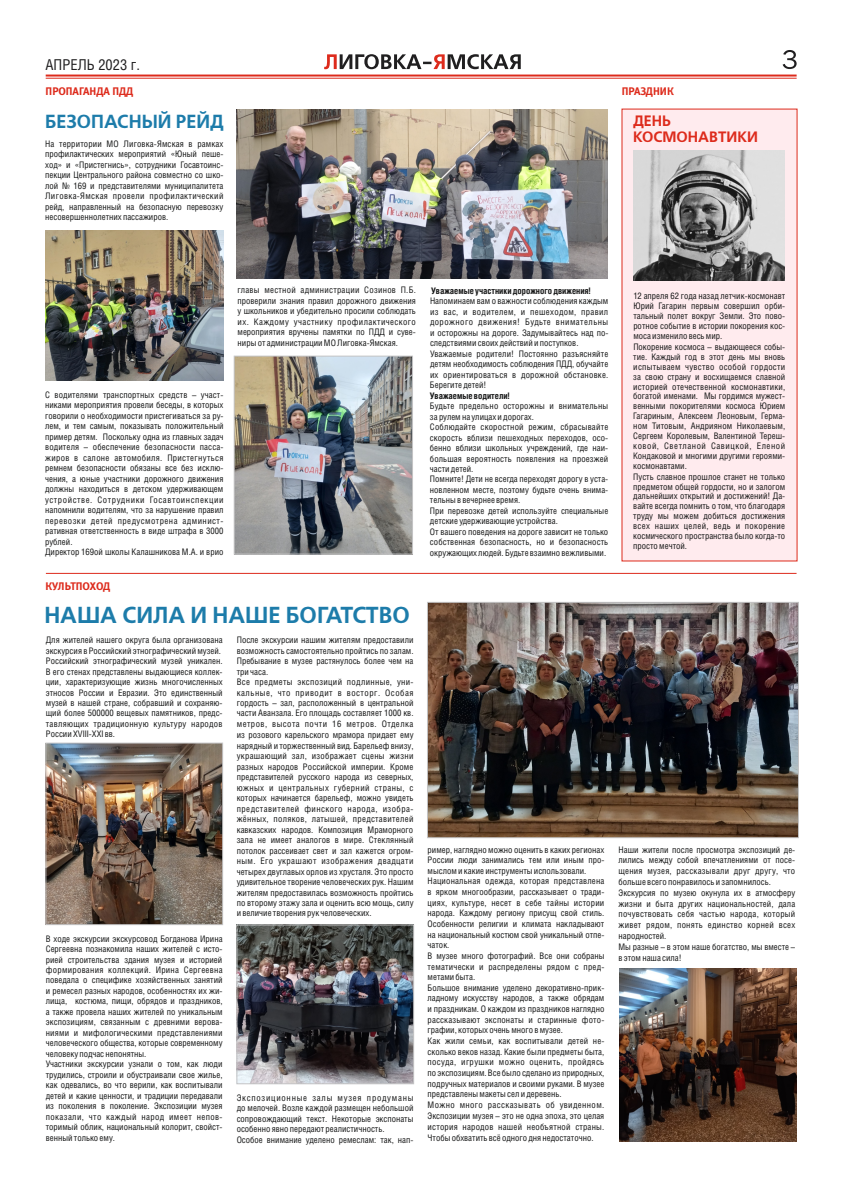
<style>
.page{position:relative;width:842px;height:1191px;background:#fff}
.page>*{position:absolute;margin:0;border:0;box-sizing:border-box;transform-origin:0 0}
.t1{font:23.1px "Free Set Demi C";color:#1d7caa}
.t2{font:18.9px "Free Set Demi C";color:#1d7caa}
.t3{font:15px/15.5px "Free Set Demi C";color:#dd2b1c}
.t4{font:15px "Helios Cond";color:#201f20}
.t5{font:11px "Meta Bold C";color:#dd2b1c}
.t6{font:9px/10.5px "Helios Cond";color:#151616}
.t7{font:700 9px "Helios Cond";color:#151616}
</style>
<div class="page">
<hr style="left:46px;top:75px;width:751px;height:2px;background:#dd2b1c">
<hr style="left:46px;top:78px;width:751px;height:1px;background:#dd2b1c">
<svg style="left:783px;top:50px;width:14px;height:19px"></svg>
<svg style="left:324px;top:54px;width:197px;height:15px"></svg>
<hr style="left:46px;top:573px;width:750px;height:1px;background:#dd2b1c">
<img style="left:237px;top:109px;width:371px;height:170px">
<img style="left:236px;top:358px;width:175px;height:194px">
<div style="left:234px;top:356px;width:179px;height:198px;border:1px solid #c4c4c5"></div>
<img style="left:45px;top:231px;width:178px;height:150px">
<img style="left:429px;top:604px;width:368px;height:232px">
<div style="left:427px;top:602px;width:372px;height:236px;border:1px solid #c4c4c5"></div>
<img style="left:48px;top:745px;width:173px;height:178px">
<div style="left:46px;top:743px;width:177px;height:182px;border:1px solid #c4c4c5"></div>
<img style="left:239px;top:926px;width:173px;height:156px">
<div style="left:237px;top:924px;width:177px;height:160px;border:1px solid #c4c4c5"></div>
<img style="left:620px;top:968px;width:176px;height:173px">
<div style="left:622px;top:109px;width:175px;height:452px;background:#ffebee"></div>
<img style="left:634px;top:150px;width:150px;height:131px">
<h3 class="t4" style="left:45px;top:58px;width:96px">АПРЕЛЬ 2023 г.</h3>
<p class="t5" style="left:46px;top:86px;width:89px">ПРОПАГАНДА ПДД</p>
<p class="t5" style="left:622px;top:86px;width:54px">ПРАЗДНИК</p>
<h2 class="t2" style="left:45px;top:115px;width:180px">БЕЗОПАСНЫЙ РЕЙД</h2>
<p class="t6" style="left:45px;top:139px;width:180px;text-align:justify">На территории МО Лиговка-Ямская в рамках профилактических мероприятий «Юный пеше&shy;ход» и «Пристегнись», сотрудники Госавтоинс&shy;пекции Центрального района совместно со шко&shy;лой № 169 и представителями муниципалитета Лиговка-Ямская провели профилактический рейд, направленный на безопасную перевозку несовершеннолетних пассажиров.</p>
<h3 class="t3" style="left:633px;top:115px;width:126px">ДЕНЬ<br>КОСМОНАВТИКИ</h3>
<p class="t6" style="left:45px;top:390px;width:180px">С водителями транспортных средств – участ&shy;никами мероприятия провели беседы, в которых говорили о необходимости пристегиваться за ру&shy;лем, и тем самым, показывать положительный пример детям. Поскольку одна из главных задач водителя – обеспечение безопасности пасса&shy;жиров в салоне автомобиля. Пристегнуться ремнем безопасности обязаны все без исклю&shy;чения, а юные участники дорожного движения должны находиться в детском удерживающем устройстве. Сотрудники Госавтоинспекции напомнили водителям, что за нарушение правил перевозки детей предусмотрена админист&shy;ративная ответственность в виде штрафа в 3000 рублей.<br>Директор 169ой школы Калашникова М.А. и врио</p>
<p class="t5" style="left:46px;top:581px;width:66px">КУЛЬТПОХОД</p>
<p class="t6" style="left:238px;top:285px;width:180px;text-align:justify">главы местной администрации Созинов П.Б. проверили знания правил дорожного движения у школьников и убедительно просили соблюдать их. Каждому участнику профилактического мероприятия вручены памятки по ПДД и суве&shy;ниры от администрации МО Лиговка-Ямская.</p>
<p class="t7" style="left:431px;top:287px;width:161px">Уважаемые участники дорожного движения!</p>
<p class="t6" style="left:430px;top:296px;width:180px">Напоминаем вам о важности соблюдения каждым из вас, и водителем, и пешеходом, правил дорожного движения! Будьте внимательны и осторожны на дороге. Задумывайтесь над по&shy;следствиями своих действий и поступков.<br>Уважаемые родители! Постоянно разъясняйте детям необходимость соблюдения ПДД, обучайте их ориентироваться в дорожной обстановке.<br>Берегите детей!</p>
<p class="t7" style="left:430px;top:391px;width:81px">Уважаемые водители!</p>
<p class="t6" style="left:430px;top:401px;width:180px">Будьте предельно осторожны и внимательны за рулем на улицах и дорогах.<br>Соблюдайте скоростной режим, сбрасывайте скорость вблизи пешеходных переходов, осо&shy;бенно вблизи школьных учреждений, где наи&shy;большая вероятность появления на проезжей части детей.<br>Помните! Дети не всегда переходят дорогу в уста&shy;новленном месте, поэтому будьте очень внима&shy;тельны в вечернее время.<br>При перевозке детей используйте специальные детские удерживающие устройства.<br>От вашего поведения на дороге зависит не только собственная безопасность, но и безопасность окружающих людей. Будьте взаимно вежливыми.</p>
<h1 class="t1" style="left:44px;top:607px;width:367px">НАША СИЛА И НАШЕ БОГАТСТВО</h1>
<p class="t6" style="left:633px;top:292px;width:153px;line-height:10px">12 апреля 62 года назад летчик-космонавт Юрий Гагарин первым совершил орби&shy;тальный полет вокруг Земли. Это пово&shy;ротное событие в истории покорения кос&shy;моса изменило весь мир.<br>Покорение космоса – выдающееся собы&shy;тие. Каждый год в этот день мы вновь испытываем чувство особой гордости за свою страну и восхищаемся славной историей отечественной космонавтики, богатой именами. Мы гордимся мужест&shy;венными покорителями космоса Юрием Гагариным, Алексеем Леоновым, Герма&shy;ном Титовым, Андрияном Николаевым, Сергеем Королевым, Валентиной Тереш&shy;ковой, Светланой Савицкой, Еленой Кондаковой и многими другими героями&shy;космонавтами.<br>Пусть славное прошлое станет не только предметом общей гордости, но и залогом дальнейших открытий и достижений! Да&shy;вайте всегда помнить о том, что благодаря труду мы можем добиться достижения всех наших целей, ведь и покорение космического пространства было когда-то просто мечтой.</p>
<p class="t6" style="left:46px;top:635px;width:178px">Для жителей нашего округа была организована экскурсия в Российский этнографический музей.<br>Российский этнографический музей уникален.<br>В его стенах представлены выдающиеся коллек&shy;ции, характеризующие жизнь многочисленных этносов России и Евразии. Это единственный музей в нашей стране, собравший и сохраняю&shy;щий более 500000 вещевых памятников, предс&shy;тавляющих традиционную культуру народов России XVIII-ХХI вв.</p>
<p class="t6" style="left:46px;top:933px;width:178px">В ходе экскурсии экскурсовод Богданова Ирина Сергеевна познакомила наших жителей с исто&shy;рией строительства здания музея и историей формирования коллекций. Ирина Сергеевна поведала о специфике хозяйственных занятий и ремесел разных народов, особенностях их жи&shy;лища, костюма, пищи, обрядов и праздников, а также провела наших жителей по уникальным экспозициям, связанным с древними верова&shy;ниями и мифологическими представлениями человеческого общества, которые современному человеку подчас непонятны.<br>Участники экскурсии узнали о том, как люди трудились, строили и обустраивали свое жилье, как одевались, во что верили, как воспитывали детей и какие ценности, и традиции передавали из поколения в поколение. Экспозиции музея показали, что каждый народ имеет непов&shy;торимый облик, национальный колорит, свойст&shy;венный только ему.</p>
<p class="t6" style="left:237px;top:635px;width:178px">После экскурсии нашим жителям предоставили возможность самостоятельно пройтись по залам.<br>Пребывание в музее растянулось более чем на три часа.<br>Все предметы экспозиций подлинные, уни&shy;кальные, что приводит в восторг. Особая гордость – зал, расположенный в центральной части Аванзала. Его площадь составляет 1000 кв. метров, высота почти 16 метров. Отделка</p>
<p class="t6" style="left:237px;top:730px;width:178px;text-align:justify">из розового карельского мрамора придает ему нарядный и торжественный вид. Барельеф внизу, украшающий зал, изображает сцены жизни разных народов Российской империи. Кроме представителей русского народа из северных, южных и центральных губерний страны, с которых начинается барельеф, можно увидеть представителей финского народа, изобра&shy;жённых, поляков, латышей, представителей кавказских народов. Композиция Мраморного зала не имеет аналогов в мире. Стеклянный потолок рассеивает свет и зал кажется огром&shy;ным. Его украшают изображения двадцати четырех двуглавых орлов из хрусталя. Это просто удивительное творение человеческих рук. Нашим жителям предоставилась возможность пройтись по второму этажу зала и оценить всю мощь, силу и величие творения рук человеческих.</p>
<p class="t6" style="left:237px;top:1092px;width:178px">Экспозиционные залы музея продуманы до мелочей. Возле каждой размещен небольшой сопровождающий текст. Некоторые экспонаты особенно явно передают реалистичность.<br>Особое внимание уделено ремеслам: так, нап-</p>
<p class="t6" style="left:428px;top:844px;width:178px">ример, наглядно можно оценить в каких регионах России люди занимались тем или иным про&shy;мыслом и какие инструменты использовали.<br>Национальная одежда, которая представлена в ярком многообразии, рассказывает о тради&shy;циях, культуре, несет в себе тайны истории народа. Каждому региону присущ свой стиль.<br>Особенности религии и климата накладывают на национальный костюм свой уникальный отпе&shy;чаток.<br>В музее много фотографий. Все они собраны тематически и распределены рядом с пред&shy;метами быта.<br>Большое внимание уделено декоративно-прик&shy;ладному искусству народов, а также обрядам и праздникам. О каждом из праздников наглядно рассказывают экспонаты и старинные фото&shy;графии, которых очень много в музее.<br>Как жили семьи, как воспитывали детей не&shy;сколько веков назад. Какие были предметы быта, посуда, игрушки можно оценить, пройдясь по экспозициям. Все было сделано из природных, подручных материалов и своими руками. В музее представлены макеты сел и деревень.<br>Можно много рассказывать об увиденном.<br>Экспозиции музея – это не одна эпоха, это целая история народов нашей необъятной страны.<br>Чтобы обхватить всё одного дня недостаточно.</p>
<p class="t6" style="left:618px;top:844px;width:178px;line-height:10.8px">Наши жители после просмотра экспозиций де&shy;лились между собой впечатлениями от посе&shy;щения музея, рассказывали друг другу, что больше всего понравилось и запомнилось.<br>Экскурсия по музею окунула их в атмосферу жизни и быта других национальностей, дала почувствовать себя частью народа, который живет рядом, понять единство корней всех народностей.<br>Мы разные – в этом наше богатство, мы вместе – в этом наша сила!</p>
</div>
